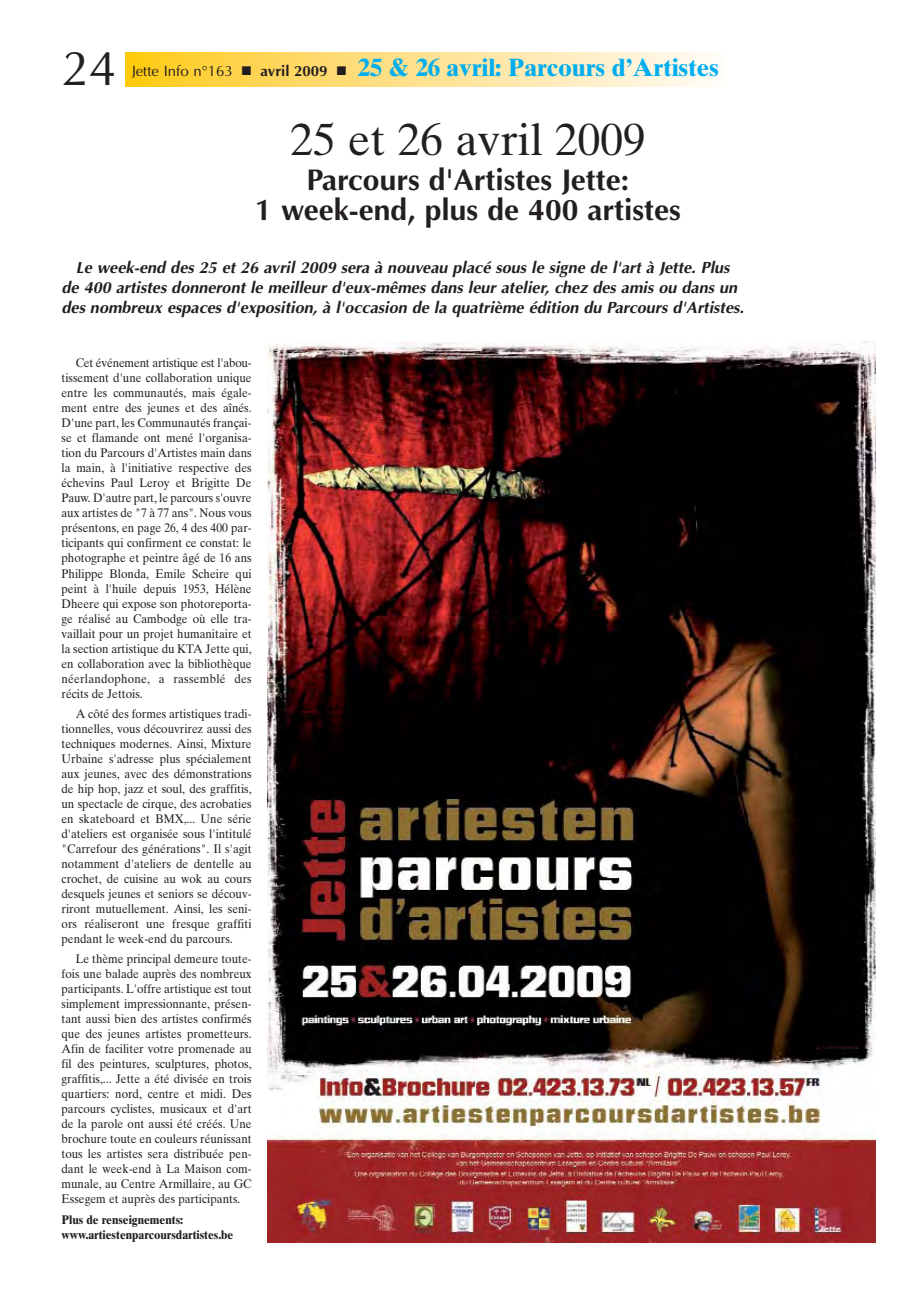
<style>
.page{position:relative;width:922px;height:1294px;background:#fff}
.page>*{position:absolute;margin:0;border:0;box-sizing:border-box;transform-origin:0 0}
.t1{font:49.25px "Optima";color:#231f20}
.t2{font:45px "Times Ten";color:#231f20}
.t3{font:700 30px/30px "Optima";color:#231f20;text-align:center}
.t4{font:700 25px "Times Ten";color:#00aeef}
.t5{font:italic 700 16.25px/20px "Optima";color:#231f20;text-align:center}
.t6{font:12.5px/15px "Times Ten";color:#231f20;text-align:justify;scale:.93 1}
.t7{font:700 12.5px/15px "Times Ten";color:#231f20;scale:.93 1}
.s1{font-family:"Optima";font-weight:400;font-size:15px;color:#231f20}
.s2{color:#231f20}
.s3{font-family:"Optima";font-size:15px;color:#231f20}
</style>
<div class="page">
<svg style="left:126px;top:53px;width:587px;height:33px;background:#ffe18b"></svg>
<img style="left:268px;top:341px;width:607px;height:901px">
<h1 class="t1" style="left:62px;top:48px;width:56px">24</h1>
<h3 class="t4" style="left:132px;top:58px;width:588px"><span class="s1">Jette Info n°163</span> <span class="s2">■</span> <span class="s3">avril 2009</span> <span class="s2">■</span> 25 &amp; 26 avril: Parcours d’Artistes</h3>
<h2 class="t2" style="left:290px;top:123px;width:356px">25 et 26 avril 2009</h2>
<h3 class="t3" style="left:255px;top:168px;width:427px">Parcours d'Artistes Jette:<br>1 week-end, plus de 400 artistes</h3>
<p class="t5" style="left:61px;top:259px;width:687px">Le week-end des 25 et 26 avril 2009 sera à nouveau placé sous le signe de l'art à Jette. Plus<br>de 400 artistes donneront le meilleur d'eux-mêmes dans leur atelier, chez des amis ou dans un des nombreux espaces d'exposition, à l'occasion de la quatrième édition du Parcours d'Artistes.</p>
<p class="t6" style="left:61px;top:357px;width:206px;text-indent:14px">Cet événement artistique est l'abou&shy;tissement d'une collaboration unique entre les communautés, mais égale&shy;ment entre des jeunes et des aînés.<br>D'une part, les Communautés françai&shy;se et flamande ont mené l'organisa&shy;tion du Parcours d'Artistes main dans la main, à l'initiative respective des échevins Paul Leroy et Brigitte De Pauw. D'autre part, le parcours s'ouvre aux artistes de "7 à 77 ans". Nous vous présentons, en page 26, 4 des 400 par&shy;ticipants qui confirment ce constat: le photographe et peintre âgé de 16 ans Philippe Blonda, Emile Scheire qui peint à l'huile depuis 1953, Hélène Dheere qui expose son photoreporta&shy;ge réalisé au Cambodge où elle tra&shy;vaillait pour un projet humanitaire et la section artistique du KTA Jette qui, en collaboration avec la bibliothèque néerlandophone, a rassemblé des récits de Jettois.</p>
<p class="t6" style="left:61px;top:707px;width:206px;text-indent:14px">A côté des formes artistiques tradi&shy;tionnelles, vous découvrirez aussi des techniques modernes. Ainsi, Mixture Urbaine s'adresse plus spécialement aux jeunes, avec des démonstrations de hip hop, jazz et soul, des graffitis, un spectacle de cirque, des acrobaties en skateboard et BMX,... Une série d'ateliers est organisée sous l'intitulé "Carrefour des générations". Il s'agit notamment d'ateliers de dentelle au crochet, de cuisine au wok au cours desquels jeunes et seniors se découv&shy;riront mutuellement. Ainsi, les seni&shy;ors réaliseront une fresque graffiti pendant le week-end du parcours.</p>
<p class="t6" style="left:61px;top:952px;width:206px;text-indent:14px">Le thème principal demeure toute&shy;fois une balade auprès des nombreux participants. L'offre artistique est tout simplement impressionnante, présen&shy;tant aussi bien des artistes confirmés que des jeunes artistes prometteurs.<br>Afin de faciliter votre promenade au fil des peintures, sculptures, photos, graffitis,... Jette a été divisée en trois quartiers: nord, centre et midi. Des parcours cyclistes, musicaux et d'art de la parole ont aussi été créés. Une brochure toute en couleurs réunissant tous les artistes sera distribuée pen&shy;dant le week-end à La Maison com&shy;munale, au Centre Armillaire, au GC Essegem et auprès des participants.</p>
<p class="t7" style="left:61px;top:1213px;width:186px">Plus de renseignements: www.artiestenparcoursdartistes.be</p>
</div>
